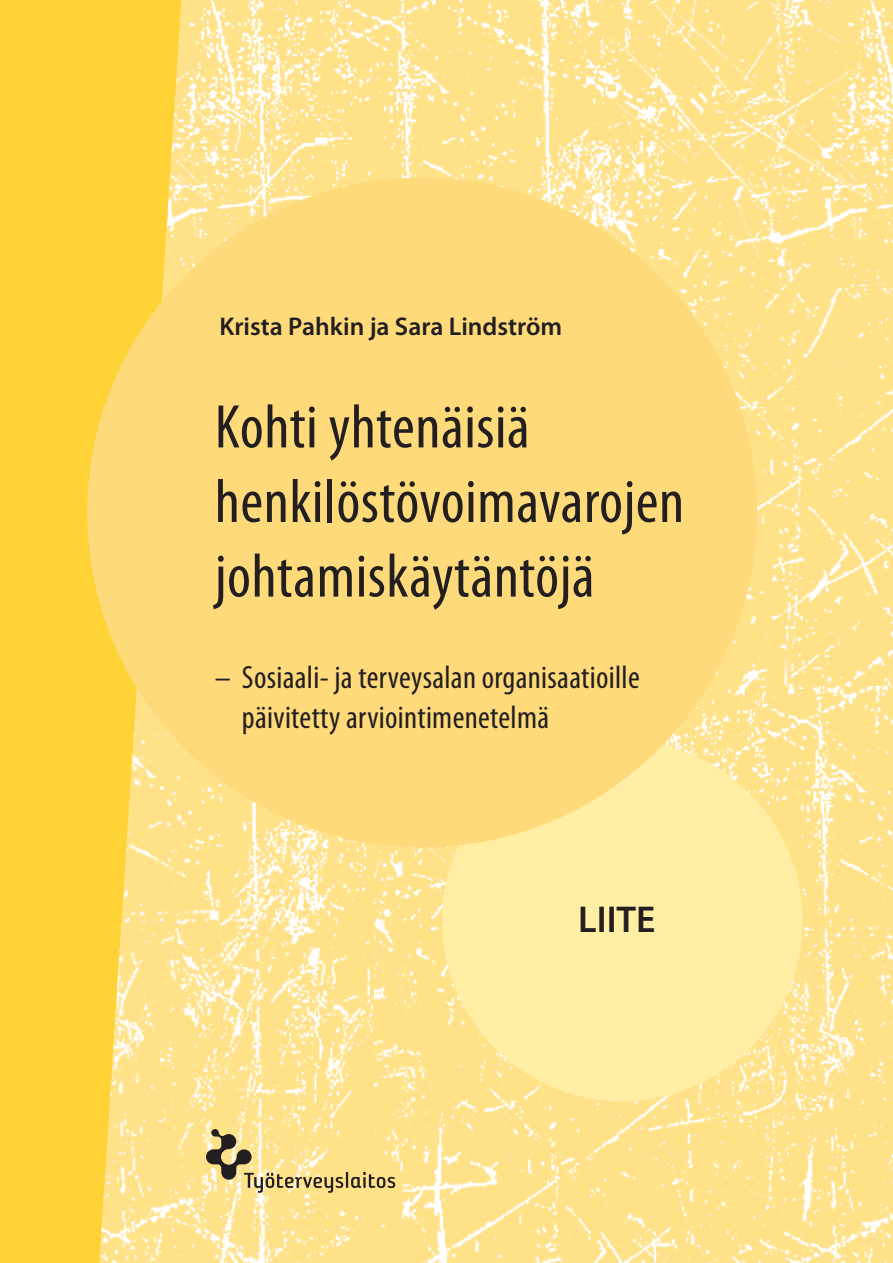
<style>
.page{position:relative;width:893px;height:1263px;background:#fff}
.page>*{position:absolute;margin:0;border:0;box-sizing:border-box;transform-origin:0 0}
.taul1{font:condensed 62.1px/74.6px "Myriad Pro";letter-spacing:.01em;color:#231f20}
.o1{font:600 37.5px "Myriad Pro";color:#231f20}
.taul1-2{font:condensed 32.4px/40.5px "Myriad Pro";letter-spacing:.01em;color:#231f20}
.o2{font:600 25.65px "Myriad Pro";color:#231f20}
</style>
<div class="page">
<img style="left:181px;top:0;width:436px;height:280px">
<img style="left:181px;top:745px;width:191px;height:518px">
<img style="left:617px;top:0;width:276px;height:687px">
<img style="left:374px;top:687px;width:519px;height:576px">
<svg style="left:206px;top:1129px;width:189px;height:64px;background:#e0c884"></svg>
<svg style="left:0;top:0;width:181px;height:1263px;background:#fed546"></svg>
<div style="left:442px;top:741px;width:361px;height:360px;background:#ffeea4;border-radius:50%"></div>
<div style="left:87px;top:178px;width:670px;height:669px;background:#feda7a;border-radius:50%"></div>
<p class="o2" style="left:219px;top:310px;width:344px">Krista Pahkin ja Sara Lindström</p>
<p class="taul1" style="left:215px;top:389px;width:471px">Kohti yhtenäisiä henkilöstövoimavarojen johtamiskäytäntöjä</p>
<p class="taul1-2" style="left:242px;top:656px;width:399px;text-indent:-27px">– Sosiaali- ja terveysalan organisaatioille päivitetty arviointimenetelmä</p>
<p class="o1" style="left:578px;top:895px;width:79px">LIITE</p>
</div>
